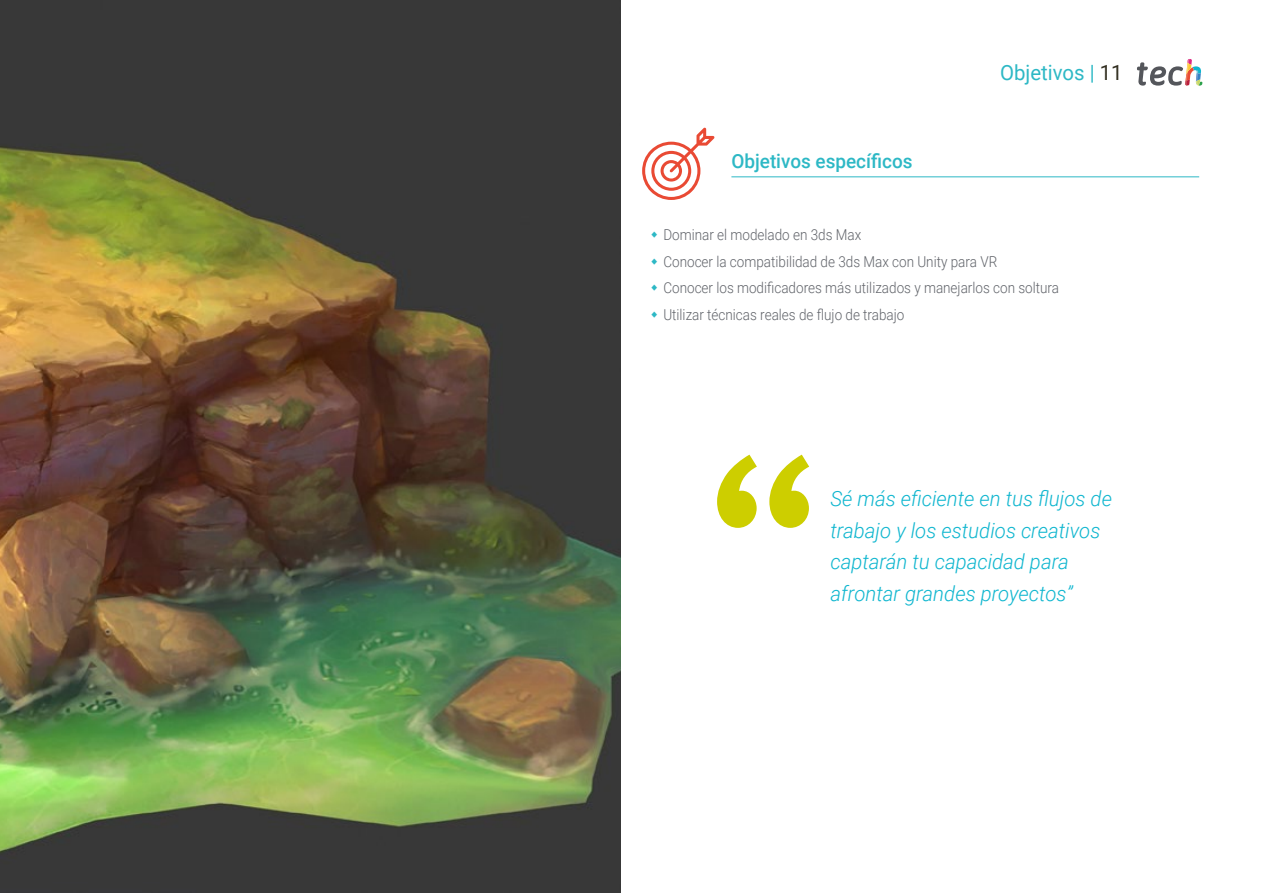
<style>
.page{position:relative;width:1263px;height:893px;background:#fff}
.page>*{position:absolute;margin:0;border:0;box-sizing:border-box;transform-origin:0 0}
.t1{font:italic 300 21px/31.5px "Roboto";color:#0fb6cf}
.t2{font:21px "Roboto";color:#2db8c5}
.t3{font:500 19.5px "Roboto";color:#2db8c5}
.t4{font:300 15px/26.7px "Roboto";color:#61646a;scale:.9 1}
.s1{color:#312e20}
</style>
<div class="page">
<hr style="left:731px;top:176px;width:468px;height:1px;background:#2db8c5">
<svg style="left:642px;top:128px;width:72px;height:72px"></svg>
<img style="left:0;top:0;width:621px;height:893px">
<svg style="left:1137px;top:59px;width:65px;height:27px"></svg>
<svg style="left:717px;top:455px;width:92px;height:73px"></svg>
<h2 class="t3" style="left:731px;top:148px;width:183px">Objetivos específicos</h2>
<h1 class="t2" style="left:1000px;top:57px;width:124px">Objetivos | <span class="s1">11</span></h1>
<p class="t4" style="left:663px;top:221px;width:441px">Dominar el modelado en 3ds Max<br>Conocer la compatibilidad de 3ds Max con Unity para VR<br>Conocer los modificadores más utilizados y manejarlos con soltura Utilizar técnicas reales de flujo de trabajo</p>
<h1 class="t1" style="left:830px;top:482px;width:283px">Sé más eficiente en tus flujos de trabajo y los estudios creativos captarán tu capacidad para afrontar grandes proyectos”</h1>
</div>
